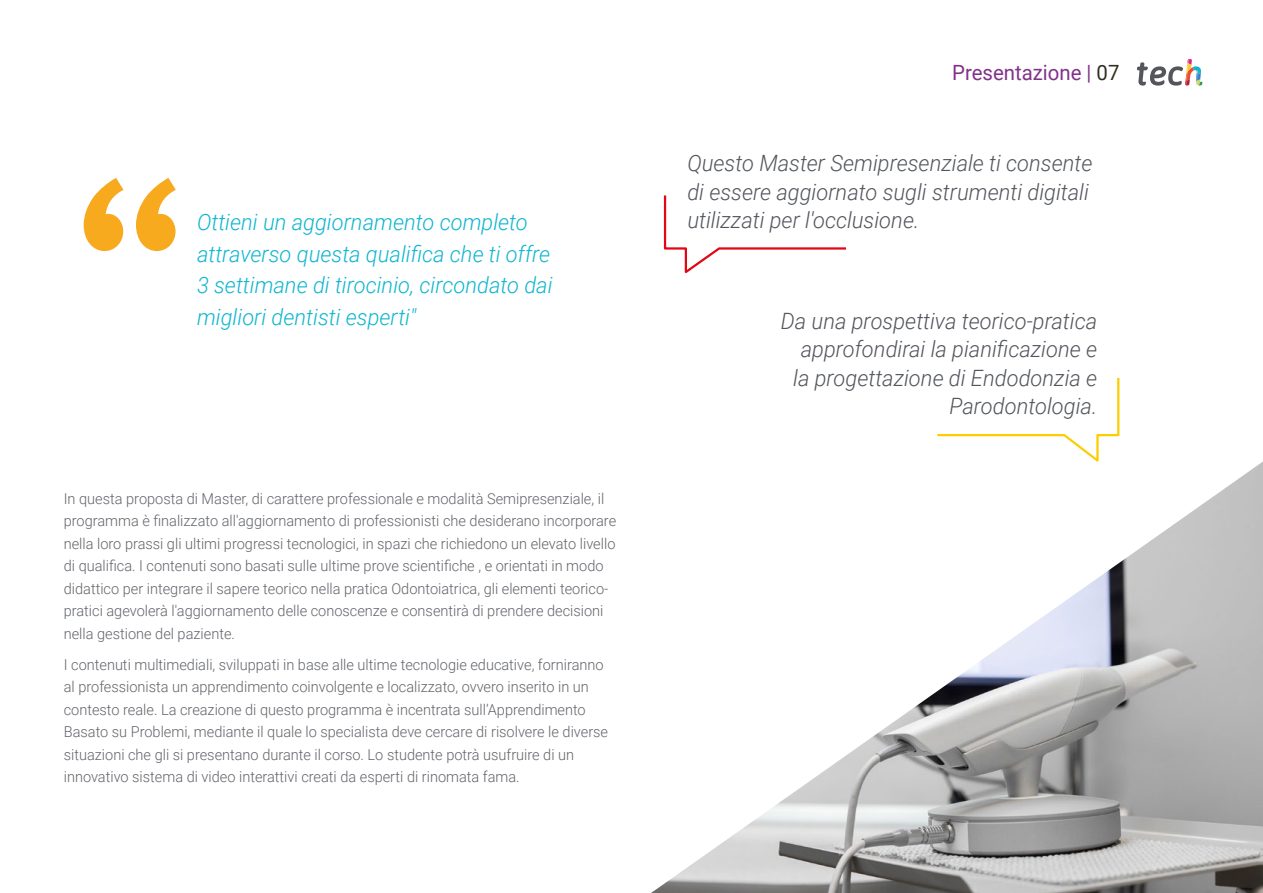
<style>
.page{position:relative;width:1263px;height:893px;background:#fff}
.page>*{position:absolute;margin:0;border:0;box-sizing:border-box;transform-origin:0 0}
.t1{font:italic 300 22.5px/28.5px "Roboto";color:#52555b}
.t2{font:italic 300 22.5px/31.5px "Roboto";color:#0fb6cf}
.t3{font:21px "Roboto";color:#81328a}
.t4{font:300 15px/22.5px "Roboto";color:#61646a}
.s1{color:#312e20}
</style>
<div class="page">
<svg style="left:84px;top:178px;width:92px;height:73px"></svg>
<svg style="left:1137px;top:59px;width:65px;height:27px"></svg>
<svg style="left:663px;top:195px;width:183px;height:78px"></svg>
<svg style="left:937px;top:377px;width:183px;height:84px"></svg>
<img style="left:651px;top:461px;width:612px;height:432px">
<h1 class="t2" style="left:197px;top:206px;width:357px">Ottieni un aggiornamento completo attraverso questa qualifica che ti offre 3 settimane di tirocinio, circondato dai migliori dentisti esperti"</h1>
<p class="t4" style="left:64px;top:487px;width:554px">In questa proposta di Master, di carattere professionale e modalità Semipresenziale, il programma è finalizzato all'aggiornamento di professionisti che desiderano incorporare nella loro prassi gli ultimi progressi tecnologici, in spazi che richiedono un elevato livello di qualifica. I contenuti sono basati sulle ultime prove scientifiche , e orientati in modo didattico per integrare il sapere teorico nella pratica Odontoiatrica, gli elementi teorico&shy;pratici agevolerà l'aggiornamento delle conoscenze e consentirà di prendere decisioni nella gestione del paziente.</p>
<p class="t4" style="left:64px;top:653px;width:546px">I contenuti multimediali, sviluppati in base alle ultime tecnologie educative, forniranno al professionista un apprendimento coinvolgente e localizzato, ovvero inserito in un contesto reale. La creazione di questo programma è incentrata sull’Apprendimento Basato su Problemi, mediante il quale lo specialista deve cercare di risolvere le diverse situazioni che gli si presentano durante il corso. Lo studente potrà usufruire di un innovativo sistema di video interattivi creati da esperti di rinomata fama.</p>
<h2 class="t3" style="left:952px;top:57px;width:169px">Presentazione | <span class="s1">07</span></h2>
<h1 class="t1" style="left:687px;top:148px;width:407px">Questo Master Semipresenziale ti consente di essere aggiornato sugli strumenti digitali utilizzati per l'occlusione.</h1>
<h1 class="t1" style="left:781px;top:305px;width:318px;text-align:right">Da una prospettiva teorico-pratica approfondirai la pianificazione e la progettazione di Endodonzia e<br>Parodontologia.</h1>
</div>
